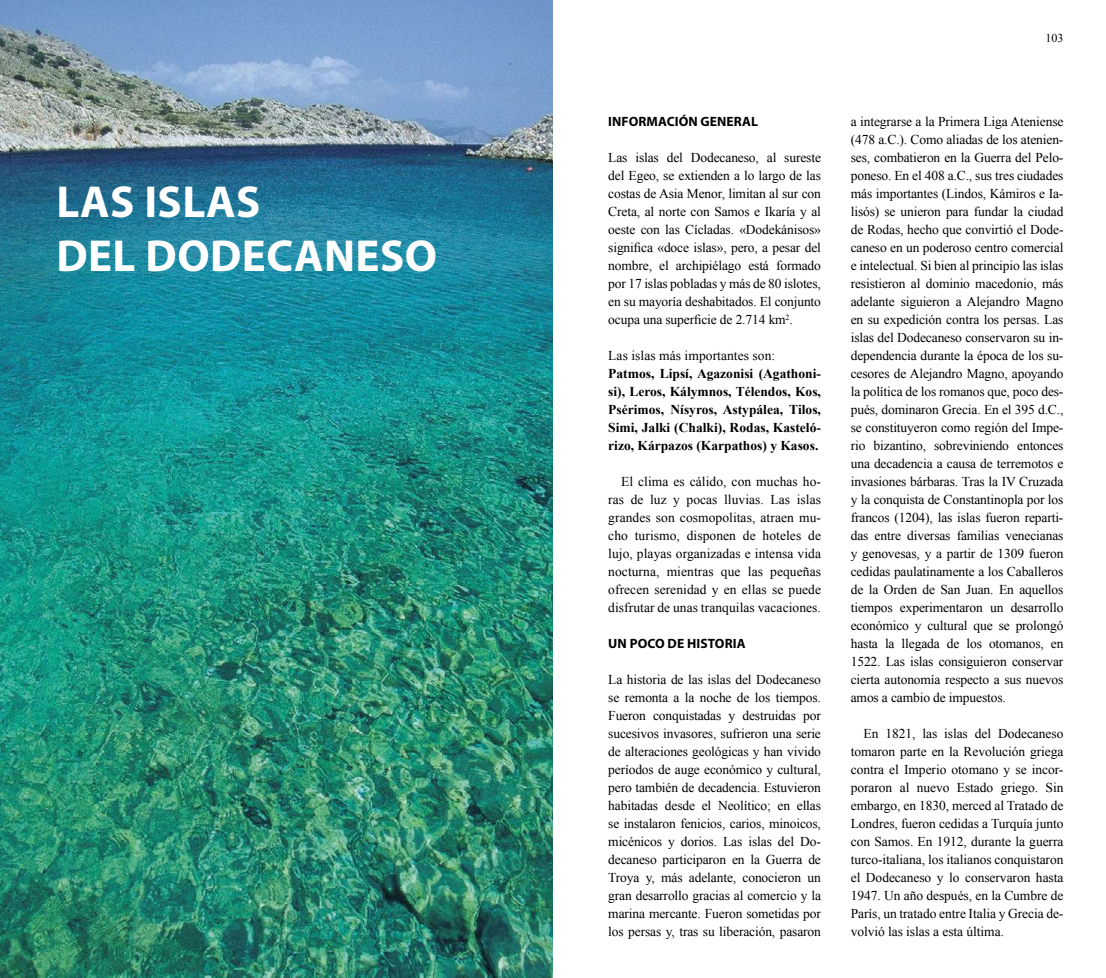
<style>
.page{position:relative;width:1106px;height:978px;background:#fff}
.page>*{position:absolute;margin:0;border:0;box-sizing:border-box;transform-origin:0 0}
.t1{font:700 45px/54px "Myriad Pro";letter-spacing:.01em;color:#fff}
.t2{font:13.5px/18px "Times New Roman";letter-spacing:-.01em;color:#000;text-align:justify}
.t3{font:700 13.5px/18px "Times New Roman";color:#000;text-align:justify}
.t4{font:700 13.5px "Myriad Pro";letter-spacing:.005em;color:#000}
.t5{font:12px "Times New Roman";color:#000}
</style>
<div class="page">
<img style="left:0;top:0;width:553px;height:978px">
<h1 class="t1" style="left:56px;top:175px;width:382px">LAS ISLAS<br>DEL DODECANESO</h1>
<p class="t4" style="left:608px;top:114px;width:151px">INFORMACIÓN GENERAL</p>
<p class="t2" style="left:608px;top:148px;width:214px">Las islas del Dodecaneso, al sureste del Egeo, se extienden a lo largo de las costas de Asia Menor, limitan al sur con Creta, al norte con Samos e Ikaría y al oeste con las Cícladas. «Dodekánisos» significa «doce islas», pero, a pesar del nombre, el archipiélago está formado por 17 islas pobladas y más de 80 islotes, en su mayoría deshabitados. El conjunto ocupa una superficie de 2.714 km<sup>2</sup>.</p>
<p class="t2" style="left:608px;top:346px;width:168px">Las islas más importantes son:</p>
<p class="t3" style="left:608px;top:364px;width:214px">Patmos, Lipsí, Agazonisi (Agathoni&shy;si), Leros, Kálymnos, Télendos, Kos, Psérimos, Nísyros, Astypálea, Tilos, Simi, Jalki (Chalki), Rodas, Kasteló&shy;rizo, Kárpazos (Karpathos) y Kasos.</p>
<p class="t2" style="left:608px;top:472px;width:214px;text-indent:13px">El clima es cálido, con muchas ho&shy;ras de luz y pocas lluvias. Las islas grandes son cosmopolitas, atraen mu&shy;cho turismo, disponen de hoteles de lujo, playas organizadas e intensa vida nocturna, mientras que las pequeñas ofrecen serenidad y en ellas se puede disfrutar de unas tranquilas vacaciones.</p>
<p class="t4" style="left:608px;top:636px;width:139px">UN POCO DE HISTORIA</p>
<p class="t2" style="left:608px;top:670px;width:214px">La historia de las islas del Dodecaneso se remonta a la noche de los tiempos.<br>Fueron conquistadas y destruidas por sucesivos invasores, sufrieron una serie de alteraciones geológicas y han vivido períodos de auge económico y cultural, pero también de decadencia. Estuvieron habitadas desde el Neolítico; en ellas se instalaron fenicios, carios, minoicos, micénicos y dorios. Las islas del Do&shy;decaneso participaron en la Guerra de Troya y, más adelante, conocieron un gran desarrollo gracias al comercio y la marina mercante. Fueron sometidas por los persas y, tras su liberación, pasaron</p>
<p class="t5" style="left:1045px;top:30px;width:19px">103</p>
<p class="t2" style="left:850px;top:112px;width:214px">a integrarse a la Primera Liga Ateniense (478 a.C.). Como aliadas de los atenien&shy;ses, combatieron en la Guerra del Pelo&shy;poneso. En el 408 a.C., sus tres ciudades más importantes (Lindos, Kámiros e Ia&shy;lisós) se unieron para fundar la ciudad de Rodas, hecho que convirtió el Dode&shy;caneso en un poderoso centro comercial e intelectual. Si bien al principio las islas resistieron al dominio macedonio, más adelante siguieron a Alejandro Magno en su expedición contra los persas. Las islas del Dodecaneso conservaron su in&shy;dependencia durante la época de los su&shy;cesores de Alejandro Magno, apoyando la política de los romanos que, poco des&shy;pués, dominaron Grecia. En el 395 d.C., se constituyeron como región del Impe&shy;rio bizantino, sobreviniendo entonces una decadencia a causa de terremotos e invasiones bárbaras. Tras la IV Cruzada y la conquista de Constantinopla por los francos (1204), las islas fueron reparti&shy;das entre diversas familias venecianas y genovesas, y a partir de 1309 fueron cedidas paulatinamente a los Caballeros de la Orden de San Juan. En aquellos tiempos experimentaron un desarrollo económico y cultural que se prolongó hasta la llegada de los otomanos, en 1522. Las islas consiguieron conservar cierta autonomía respecto a sus nuevos amos a cambio de impuestos.</p>
<p class="t2" style="left:850px;top:724px;width:214px;text-indent:13px">En 1821, las islas del Dodecaneso tomaron parte en la Revolución griega contra el Imperio otomano y se incor&shy;poraron al nuevo Estado griego. Sin embargo, en 1830, merced al Tratado de Londres, fueron cedidas a Turquía junto con Samos. En 1912, durante la guerra turco-italiana, los italianos conquistaron el Dodecaneso y lo conservaron hasta 1947. Un año después, en la Cumbre de París, un tratado entre Italia y Grecia de&shy;volvió las islas a esta última.</p>
</div>
